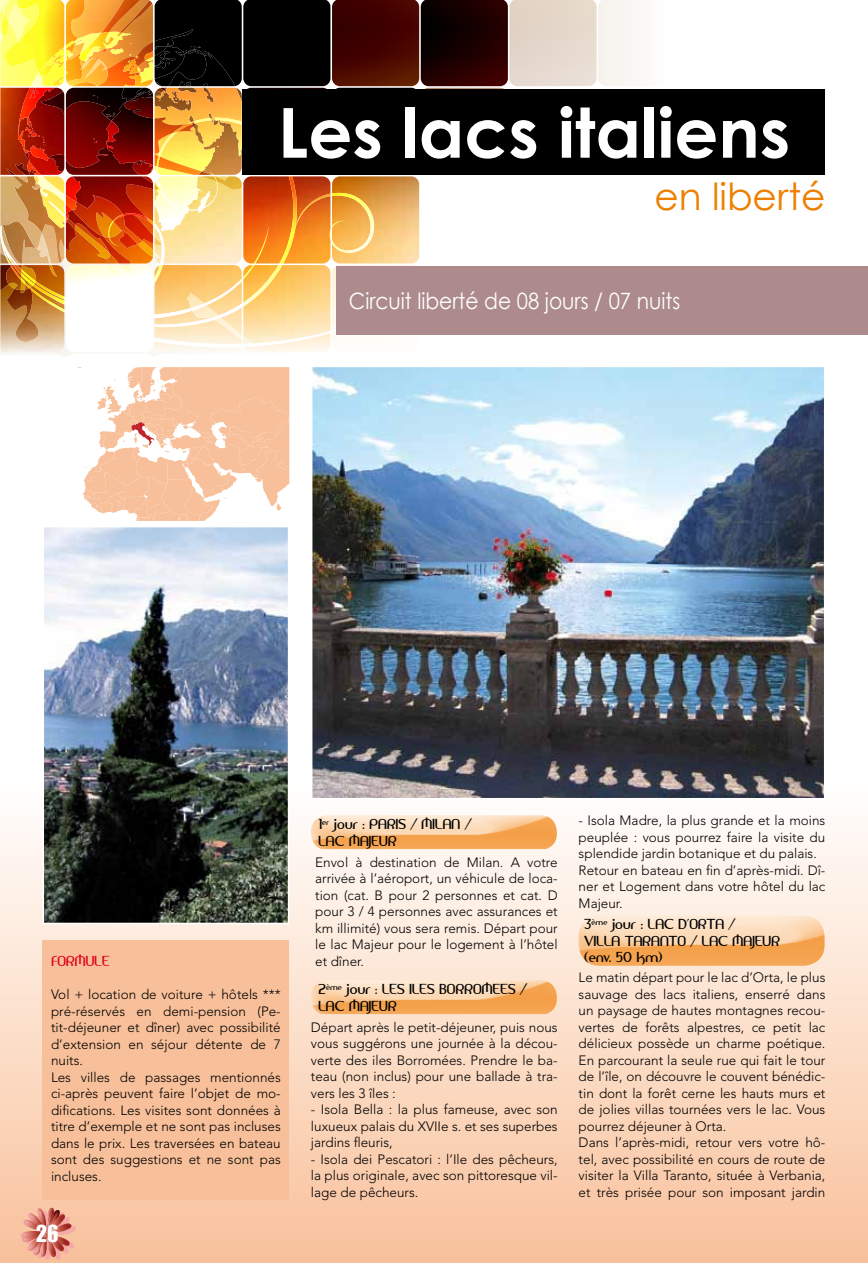
<style>
.page{position:relative;width:868px;height:1263px;background:#fff}
.page>*{position:absolute;margin:0;border:0;box-sizing:border-box;transform-origin:0 0}
.t1{font:700 69px "Century Gothic";color:#fff}
.t2{font:37.5px "Century Gothic";color:#ee7f00}
.t3{font:24px "Impact";color:#fff}
.t4{font:22.5px "Century Gothic";color:#fff;scale:.9 1}
.t5{font:300 13.5px/16.5px "Avenir";color:#000;text-align:justify}
.t6{font:13.5px/16.5px "Amerika Sans";letter-spacing:-.01em;color:#000}
.t7{font:13.5px "Amerika Sans";color:#e2001a}
.s1{font-family:"Amerika Sans";font-weight:400}
</style>
<div class="page">
<div style="left:0;top:778px;width:867px;height:485px;background:linear-gradient(to bottom,#fff,#f8c19b)"></div>
<svg style="left:0;top:0;width:685px;height:356px"></svg>
<img style="left:268px;top:86px;width:54px;height:2px">
<img style="left:428px;top:86px;width:55px;height:2px">
<img style="left:536px;top:86px;width:54px;height:3px">
<img style="left:212px;top:0;width:3px;height:7px">
<img style="left:268px;top:0;width:54px;height:7px">
<img style="left:0;top:342px;width:64px;height:10px">
<img style="left:0;top:354px;width:62px;height:2px">
<img style="left:332px;top:88px;width:176px;height:175px">
<img style="left:243px;top:88px;width:87px;height:162px">
<img style="left:64px;top:177px;width:89px;height:73px">
<img style="left:42px;top:228px;width:22px;height:35px">
<img style="left:66px;top:347px;width:87px;height:5px">
<img style="left:243px;top:347px;width:87px;height:5px">
<img style="left:332px;top:265px;width:87px;height:87px">
<div style="left:161px;top:0;width:51px;height:59px;background:#000"></div>
<svg style="left:598px;top:0;width:87px;height:86px"></svg>
<svg style="left:237px;top:0;width:10px;height:7px"></svg>
<img style="left:332px;top:0;width:264px;height:86px">
<img style="left:64px;top:0;width:97px;height:177px">
<img style="left:229px;top:175px;width:15px;height:12px">
<svg style="left:153px;top:235px;width:2px;height:9px"></svg>
<img style="left:217px;top:176px;width:25px;height:69px">
<img style="left:0;top:265px;width:59px;height:77px">
<img style="left:72px;top:88px;width:34px;height:13px">
<img style="left:155px;top:29px;width:49px;height:17px">
<img style="left:9px;top:0;width:55px;height:50px">
<img style="left:66px;top:0;width:74px;height:86px">
<img style="left:66px;top:223px;width:29px;height:27px">
<img style="left:0;top:0;width:9px;height:3px">
<img style="left:31px;top:265px;width:26px;height:16px">
<img style="left:42px;top:233px;width:9px;height:23px">
<img style="left:0;top:86px;width:30px;height:88px">
<img style="left:6px;top:265px;width:4px;height:25px">
<img style="left:0;top:192px;width:42px;height:64px">
<img style="left:0;top:3px;width:40px;height:83px">
<img style="left:55px;top:86px;width:17px;height:73px">
<img style="left:54px;top:89px;width:1px;height:50px">
<img style="left:66px;top:101px;width:46px;height:67px">
<img style="left:67px;top:61px;width:42px;height:25px">
<img style="left:95px;top:212px;width:58px;height:38px">
<img style="left:72px;top:195px;width:70px;height:49px">
<img style="left:75px;top:32px;width:56px;height:30px">
<svg style="left:117px;top:33px;width:5px;height:4px"></svg>
<img style="left:66px;top:32px;width:48px;height:29px">
<img style="left:150px;top:57px;width:11px;height:149px">
<img style="left:215px;top:86px;width:28px;height:32px">
<img style="left:168px;top:86px;width:47px;height:25px">
<img style="left:155px;top:88px;width:47px;height:88px">
<img style="left:124px;top:165px;width:29px;height:6px">
<img style="left:124px;top:79px;width:36px;height:12px">
<svg style="left:161px;top:86px;width:7px;height:2px"></svg>
<img style="left:153px;top:118px;width:2px;height:48px">
<img style="left:106px;top:88px;width:47px;height:77px">
<svg style="left:153px;top:41px;width:2px;height:16px"></svg>
<img style="left:155px;top:46px;width:51px;height:40px">
<img style="left:124px;top:51px;width:29px;height:35px">
<svg style="left:110px;top:49px;width:13px;height:5px"></svg>
<img style="left:39px;top:50px;width:17px;height:21px">
<svg style="left:189px;top:46px;width:11px;height:6px"></svg>
<svg style="left:129px;top:54px;width:9px;height:4px"></svg>
<img style="left:123px;top:59px;width:16px;height:15px">
<svg style="left:161px;top:58px;width:3px;height:5px"></svg>
<svg style="left:56px;top:45px;width:17px;height:18px"></svg>
<img style="left:64px;top:64px;width:2px;height:7px">
<img style="left:42px;top:62px;width:22px;height:9px">
<svg style="left:149px;top:87px;width:3px;height:8px"></svg>
<img style="left:92px;top:90px;width:59px;height:7px">
<img style="left:159px;top:98px;width:30px;height:6px">
<svg style="left:106px;top:105px;width:9px;height:12px"></svg>
<img style="left:54px;top:171px;width:18px;height:23px">
<img style="left:66px;top:177px;width:15px;height:25px">
<img style="left:41px;top:152px;width:22px;height:23px">
<img style="left:25px;top:153px;width:5px;height:20px">
<img style="left:64px;top:203px;width:2px;height:23px">
<img style="left:66px;top:210px;width:6px;height:13px">
<img style="left:39px;top:202px;width:25px;height:26px">
<svg style="left:64px;top:215px;width:4px;height:5px"></svg>
<img style="left:48px;top:202px;width:16px;height:15px">
<img style="left:18px;top:88px;width:36px;height:65px">
<img style="left:31px;top:73px;width:3px;height:13px">
<svg style="left:34px;top:71px;width:33px;height:18px"></svg>
<img style="left:106px;top:121px;width:13px;height:22px">
<svg style="left:25px;top:124px;width:12px;height:13px"></svg>
<svg style="left:93px;top:138px;width:5px;height:5px"></svg>
<svg style="left:43px;top:139px;width:2px;height:6px"></svg>
<svg style="left:107px;top:145px;width:6px;height:3px"></svg>
<img style="left:30px;top:145px;width:19px;height:16px">
<svg style="left:64px;top:194px;width:2px;height:9px"></svg>
<svg style="left:0;top:174px;width:54px;height:18px"></svg>
<img style="left:66px;top:195px;width:11px;height:15px">
<img style="left:28px;top:161px;width:13px;height:14px">
<img style="left:36px;top:176px;width:28px;height:26px">
<img style="left:330px;top:193px;width:2px;height:50px">
<img style="left:332px;top:193px;width:43px;height:60px">
<img style="left:254px;top:176px;width:76px;height:74px">
<img style="left:109px;top:216px;width:44px;height:30px">
<img style="left:155px;top:181px;width:63px;height:69px">
<img style="left:30px;top:281px;width:29px;height:31px">
<img style="left:191px;top:173px;width:29px;height:2px">
<img style="left:332px;top:285px;width:4px;height:47px">
<svg style="left:194px;top:175px;width:21px;height:1px"></svg>
<img style="left:123px;top:213px;width:25px;height:8px">
<img style="left:161px;top:176px;width:56px;height:68px">
<img style="left:10px;top:265px;width:21px;height:25px">
<svg style="left:59px;top:250px;width:273px;height:97px"></svg>
<img style="left:30px;top:269px;width:6px;height:19px">
<svg style="left:0;top:256px;width:52px;height:9px"></svg>
<img style="left:11px;top:265px;width:19px;height:23px">
<img style="left:0;top:225px;width:16px;height:38px">
<img style="left:108px;top:221px;width:5px;height:16px">
<svg style="left:113px;top:214px;width:10px;height:8px"></svg>
<img style="left:157px;top:178px;width:32px;height:32px">
<img style="left:156px;top:118px;width:86px;height:55px">
<svg style="left:153px;top:172px;width:8px;height:19px"></svg>
<img style="left:156px;top:123px;width:43px;height:48px">
<svg style="left:198px;top:207px;width:6px;height:3px"></svg>
<div style="left:242px;top:89px;width:583px;height:85px;background:#000"></div>
<img style="left:46px;top:529px;width:240px;height:392px">
<div style="left:43px;top:526px;width:246px;height:398px;border:2px solid #fff"></div>
<img style="left:314px;top:369px;width:508px;height:427px">
<div style="left:311px;top:366px;width:514px;height:433px;border:2px solid #fff"></div>
<div style="left:336px;top:266px;width:531px;height:68px;background:#ad8b8c"></div>
<img style="left:311px;top:815px;width:246px;height:34px">
<img style="left:311px;top:980px;width:246px;height:34px">
<img style="left:578px;top:916px;width:246px;height:50px">
<div style="left:43px;top:940px;width:246px;height:259px;background:#f8c09a"></div>
<div style="left:648px;top:179px;width:177px;height:34px;background:#fff"></div>
<div style="left:424px;top:179px;width:212px;height:34px;background:#fff"></div>
<svg style="left:66px;top:367px;width:223px;height:154px"></svg>
<svg style="left:19px;top:1207px;width:74px;height:54px;background:#e49d86"></svg>
<p class="t1" style="left:278px;top:89px;width:513px">Les lacs italiens</p>
<p class="t2" style="left:654px;top:173px;width:172px">en liberté</p>
<p class="t4" style="left:349px;top:287px;width:369px">Circuit liberté de 08 jours / 07 nuits</p>
<p class="t7" style="left:51px;top:953px;width:60px">FOR MULE</p>
<p class="t5" style="left:51px;top:986px;width:231px;text-align:left">Vol + location de voiture + hôtels *** pré-réservés en demi-pension (Pe&shy;tit-déjeuner et dîner) avec possibilité d’extension en séjour détente de 7 nuits.<br>Les villes de passages mentionnés ci-après peuvent faire l’objet de mo&shy;difications. Les visites sont données à titre d’exemple et ne sont pas incluses dans le prix. Les traversées en bateau sont des suggestions et ne sont pas incluses.</p>
<p class="t3" style="left:36px;top:1219px;width:25px">26</p>
<p class="t6" style="left:318px;top:816px;width:154px">1<sup>er</sup> jour : PARIS / MILAN /<br>LAC MAJEUR</p>
<p class="t5" style="left:315px;top:854px;width:244px">Envol à destination de Milan. A votre arrivée à l’aéroport, un véhicule de loca&shy;tion (cat. B pour 2 personnes et cat. D pour 3 / 4 personnes avec assurances et km illimité) vous sera remis. Départ pour le lac Majeur pour le logement à l’hôtel et dîner.</p>
<p class="t6" style="left:318px;top:981px;width:132px">2<sup>ème</sup> jour : LES ILES BORRO</p>
<p class="t6" style="left:481px;top:981px;width:46px">MEES /</p>
<p class="t5" style="left:311px;top:995px;width:248px;line-height:21.3px;text-indent:7px"><span class="s1">LAC MAJEUR<br></span>Départ après le petit-déjeuner, puis nous</p>
<p class="t5" style="left:311px;top:1035px;width:248px">vous suggérons une journée à la décou&shy;verte des iles Borromées. Prendre le ba&shy;teau (non inclus) pour une ballade à tra&shy;vers les 3 îles :</p>
<p class="t5" style="left:311px;top:1101px;width:248px">- Isola Bella : la plus fameuse, avec son luxueux palais du XVIIe s. et ses superbes jardins fleuris,</p>
<p class="t5" style="left:311px;top:1151px;width:248px">- Isola dei Pescatori : l’Ile des pêcheurs, la plus originale, avec son pittoresque vil&shy;lage de pêcheurs.</p>
<p class="t5" style="left:578px;top:812px;width:248px;text-align:left">- Isola Madre, la plus grande et la moins peuplée : vous pourrez faire la visite du splendide jardin botanique et du palais.<br>Retour en bateau en fin d’après-midi. Dî&shy;ner et Logement dans votre hôtel du lac Majeur.</p>
<p class="t6" style="left:584px;top:916px;width:184px">3<sup>ème</sup> jour : LAC D’OR TA /<br>VILLA TARANTO / LAC MAJEUR (env. 50 km)</p>
<p class="t5" style="left:578px;top:969px;width:248px;text-align:left">Le matin départ pour le lac d’Orta, le plus sauvage des lacs italiens, enserré dans un paysage de hautes montagnes recou&shy;vertes de forêts alpestres, ce petit lac délicieux possède un charme poétique.<br>En parcourant la seule rue qui fait le tour de l’île, on découvre le couvent bénédic&shy;tin dont la forêt cerne les hauts murs et de jolies villas tournées vers le lac. Vous pourrez déjeuner à Orta.<br>Dans l’après-midi, retour vers votre hô&shy;tel, avec possibilité en cours de route de visiter la Villa Taranto, située à Verbania, et très prisée pour son imposant jardin</p>
</div>
